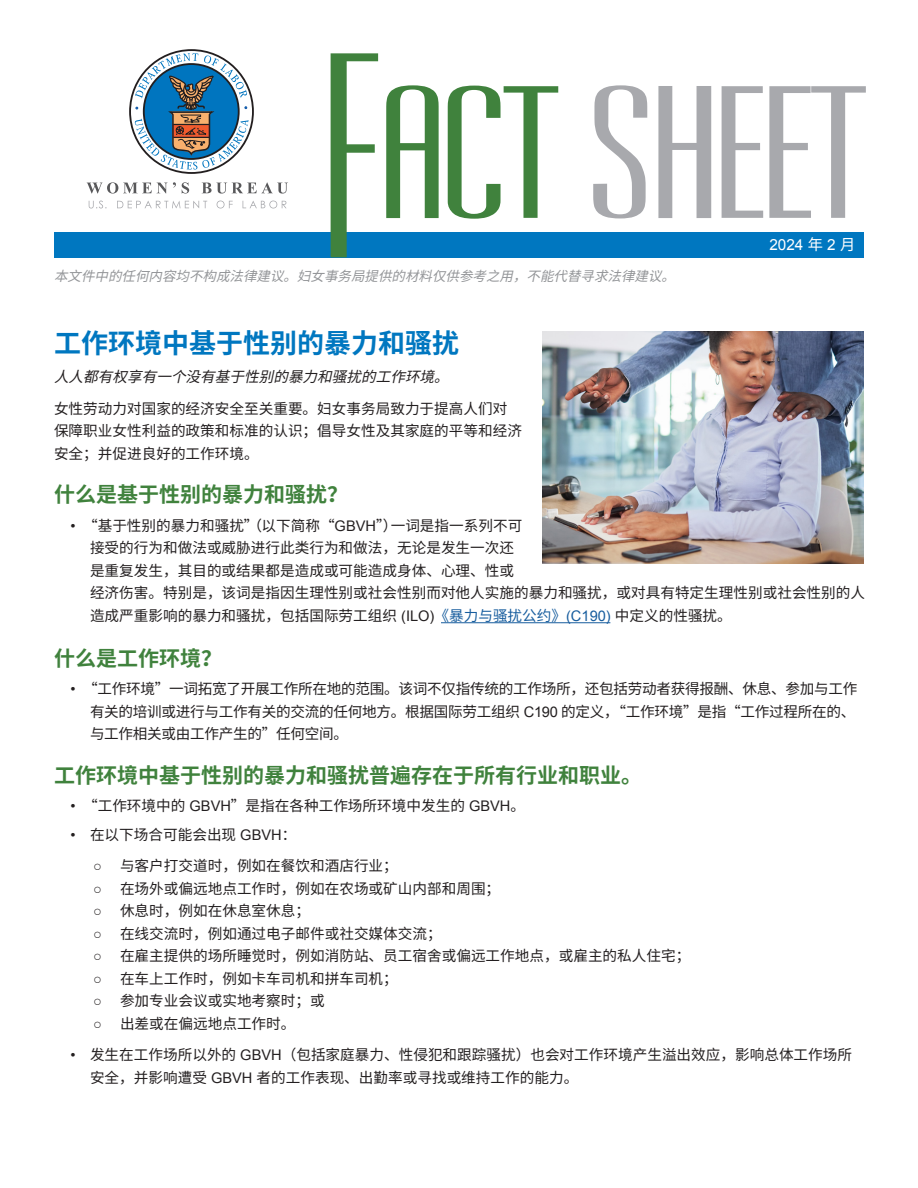
<style>
.page{position:relative;width:918px;height:1188px;background:#fff}
.page>*{position:absolute;margin:0;border:0;box-sizing:border-box;transform-origin:0 0}
.Main_Title{font:700 27px "Noto Sans SC";color:#0077c0}
.Subhead_1{font:700 21px "Noto Sans SC";color:#40823d}
.Body_text{font:15.3px "Arial";color:#fff}
.Body_text-2{font:14.7px/22.5px "Noto Sans SC";color:#231f20}
.Body_text-3{font:14.7px/22.5px "Noto Sans SC";letter-spacing:-.02em;color:#231f20}
.Body_text-4{font:italic 14.7px "Noto Sans SC";color:#231f20}
.Body_text-5{font:italic 13.5px "Noto Sans SC";color:#939598}
.s1{font-family:"Noto Sans SC"}
.s2{font-family:"Arial"}
.s3{color:#175d9e}
.s4{font-family:"Arial";color:#175d9e}
</style>
<div class="page">
<svg style="left:135px;top:53px;width:114px;height:117px"></svg>
<svg style="left:89px;top:201px;width:198px;height:7px"></svg>
<svg style="left:87px;top:182px;width:201px;height:12px"></svg>
<div style="left:54px;top:232px;width:810px;height:25px;background:#0077c0"></div>
<svg style="left:593px;top:85px;width:273px;height:133px"></svg>
<svg style="left:331px;top:53px;width:227px;height:204px"></svg>
<hr style="left:441px;top:622px;width:169px;height:1px;background:#175d9e">
<img style="left:543px;top:331px;width:321px;height:232px">
<p class="Body_text-5" style="left:54px;top:269px;width:631px">本文件中的任何内容均不构成法律建议。妇女事务局提供的材料仅供参考之用，不能代替寻求法律建议。</p>
<p class="Main_Title" style="left:54px;top:328px;width:406px">工作环境中基于性别的暴力和骚扰</p>
<p class="Body_text" style="left:769px;top:235px;width:87px">2024 <span class="s1">年</span> 2 <span class="s1">月</span></p>
<p class="Body_text-4" style="left:54px;top:369px;width:405px">人人都有权享有一个没有基于性别的暴力和骚扰的工作环境。</p>
<p class="Body_text-2" style="left:54px;top:397px;width:469px">女性劳动力对国家的经济安全至关重要。妇女事务局致力于提高人们对保障职业女性利益的政策和标准的认识；倡导女性及其家庭的平等和经济安全；并促进良好的工作环境。</p>
<p class="Subhead_1" style="left:54px;top:483px;width:295px">什么是基于性别的暴力和骚扰？</p>
<p class="Body_text-2" style="left:90px;top:514px;width:777px;text-indent:-20px"><span class="s2">•</span> “基于性别的暴力和骚扰”（以下简称“<span class="s2">GBVH</span>”）一词是指一系列不可<br>接受的行为和做法或威胁进行此类行为和做法，无论是发生一次还<br>是重复发生，其目的或结果都是造成或可能造成身体、心理、性或<br>经济伤害。特别是，该词是指因生理性别或社会性别而对他人实施的暴力和骚扰，或对具有特定生理性别或社会性别的人造成严重影响的暴力和骚扰，包括国际劳工组织 <span class="s2">(ILO)</span><span class="s3">《暴力与骚扰公约》</span><span class="s4">(C190)</span> 中定义的性骚扰。</p>
<p class="Subhead_1" style="left:54px;top:646px;width:169px">什么是工作环境？</p>
<p class="Body_text-3" style="left:90px;top:678px;width:769px;text-indent:-20px"><span class="s2">•</span> “工作环境”一词拓宽了开展工作所在地的范围。该词不仅指传统的工作场所，还包括劳动者获得报酬、休息、参加与工作有关的培训或进行与工作有关的交流的任何地方。根据国际劳工组织 <span class="s2">C190</span> 的定义，“工作环境”是指“工作过程所在的、与工作相关或由工作产生的”任何空间。</p>
<p class="Subhead_1" style="left:54px;top:763px;width:589px">工作环境中基于性别的暴力和骚扰普遍存在于所有行业和职业。</p>
<p class="Body_text-2" style="left:70px;top:795px;width:456px"><span class="s2">•</span> “工作环境中的 <span class="s2">GBVH</span>”是指在各种工作场所环境中发生的 <span class="s2">GBVH</span>。</p>
<p class="Body_text-2" style="left:70px;top:823px;width:227px"><span class="s2">•</span> 在以下场合可能会出现 <span class="s2">GBVH</span>：</p>
<p class="Body_text-2" style="left:93px;top:855px;width:306px"><span class="s2">○</span> 与客户打交道时，例如在餐饮和酒店行业；</p>
<p class="Body_text-2" style="left:93px;top:877px;width:409px"><span class="s2">○</span> 在场外或偏远地点工作时，例如在农场或矿山内部和周围；</p>
<p class="Body_text-2" style="left:93px;top:900px;width:219px"><span class="s2">○</span> 休息时，例如在休息室休息；</p>
<p class="Body_text-2" style="left:93px;top:922px;width:350px"><span class="s2">○</span> 在线交流时，例如通过电子邮件或社交媒体交流；</p>
<p class="Body_text-2" style="left:93px;top:945px;width:599px"><span class="s2">○</span> 在雇主提供的场所睡觉时，例如消防站、员工宿舍或偏远工作地点，或雇主的私人住宅；</p>
<p class="Body_text-2" style="left:93px;top:967px;width:306px"><span class="s2">○</span> 在车上工作时，例如卡车司机和拼车司机；</p>
<p class="Body_text-2" style="left:93px;top:990px;width:233px"><span class="s2">○</span> 参加专业会议或实地考察时；或</p>
<p class="Body_text-2" style="left:93px;top:1012px;width:204px"><span class="s2">○</span> 出差或在偏远地点工作时。</p>
<p class="Body_text-2" style="left:90px;top:1044px;width:764px;text-indent:-20px"><span class="s2">•</span> 发生在工作场所以外的 <span class="s2">GBVH</span>（包括家庭暴力、性侵犯和跟踪骚扰）也会对工作环境产生溢出效应，影响总体工作场所安全，并影响遭受 <span class="s2">GBVH</span> 者的工作表现、出勤率或寻找或维持工作的能力。</p>
</div>
